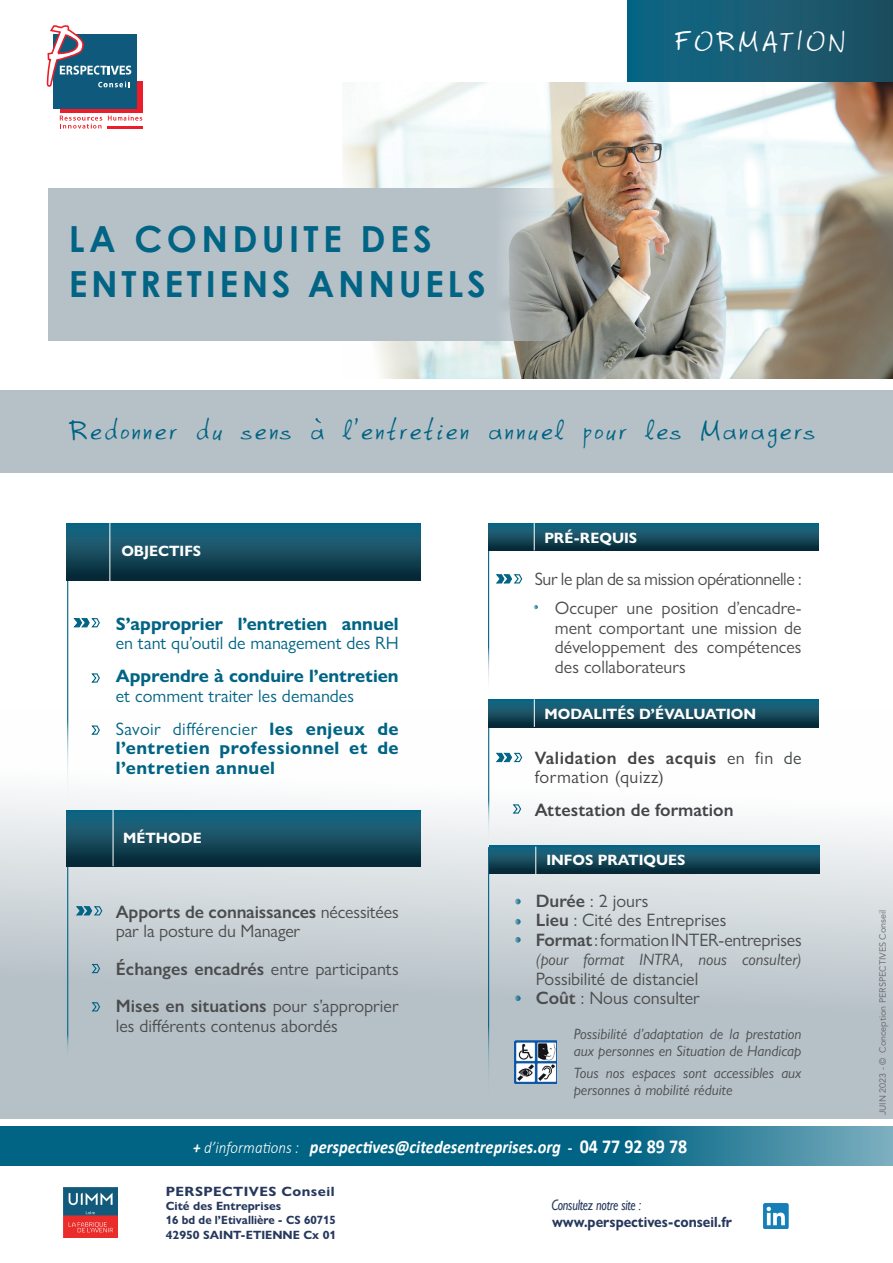
<style>
.page{position:relative;width:893px;height:1263px;background:#fff}
.page>*{position:absolute;margin:0;border:0;box-sizing:border-box;transform-origin:0 0}
.t1{font:700 36px/45px "Century Gothic";letter-spacing:.1em;color:#016484}
.t2{font:21px "Graphe Alpha";letter-spacing:.075em;color:#016484}
.t3{font:21px "Graphe Alpha";letter-spacing:.12em;color:#fff}
.t4{font:italic 700 18.15px "Calibri";color:#fff;scale:.91 1}
.t5{font:18px/19.5px "Gill Sans Nova";color:#4b4c4d}
.t6{font:18px/33px "Gill Sans Nova";color:#016484}
.t7{font:600 18px/37.5px "Gill Sans Nova";color:#4b4c4d}
.t8{font:700 18px "Gill Sans Nova";color:#016484}
.t9{font:700 18px/19.5px "Gill Sans Nova";letter-spacing:.025em;color:#016484}
.t10{font:18px/19.5px "Gill Sans Nova";letter-spacing:.025em;color:#424445}
.t11{font:18px "Gill Sans Nova";letter-spacing:-.025em;color:#4b4c4d}
.t12{font:600 18px "Gill Sans Nova";color:#424445}
.t13{font:italic 16.5px "Gill Sans Nova";color:#4b4c4d}
.t14{font:italic 15px/16.5px "Gill Sans Nova";color:#4b4c4d}
.t15{font:700 15px "Gill Sans Nova";color:#fff}
.t16{font:italic 15px "Gill Sans";letter-spacing:-.02em;color:#26385d;scale:.8 1}
.t17{font:700 14.85px "Gill Sans Nova";color:#26385d;scale:.91 1}
.t18{font:700 13.5px "Gill Sans Nova";letter-spacing:.03em;color:#26385d;scale:1.07 1}
.t19{font:700 12px/14.4px "Gill Sans Nova";color:#26385d}
.t20{font:9px "Avenir LT Std";color:#636366}
.s1{font-weight:700}
.s2{font-weight:600}
.s3{font-weight:400}
.s4{font-size:16.5px}
.s5{font-weight:300;font-size:16.5px}
.s6{font-style:normal;font-size:16.5px}
.s7{font-style:normal;font-size:19.8px}
</style>
<div class="page">
<svg style="left:627px;top:0;width:266px;height:83px;background:#195c74"></svg>
<svg style="left:0;top:727px;width:893px;height:391px;fill:#bec8cd"></svg>
<svg style="left:67px;top:866px;width:276px;height:196px;background:#c0cacf"></svg>
<svg style="left:67px;top:810px;width:354px;height:56px;background:#124b5f"></svg>
<svg style="left:67px;top:580px;width:355px;height:226px"></svg>
<svg style="left:67px;top:523px;width:354px;height:57px;background:#124b5f"></svg>
<div style="left:0;top:390px;width:893px;height:83px;background:#b6c1c7"></div>
<img style="left:342px;top:83px;width:551px;height:295px">
<div style="left:48px;top:188px;width:520px;height:152px;background:#b6c1c7"></div>
<hr style="left:109px;top:520px;width:1px;height:64px;background:#fff">
<hr style="left:113px;top:810px;width:1px;height:56px;background:#fff">
<svg style="left:90px;top:963px;width:11px;height:11px"></svg>
<svg style="left:90px;top:1001px;width:11px;height:11px"></svg>
<svg style="left:90px;top:672px;width:11px;height:11px"></svg>
<div style="left:60px;top:82px;width:82px;height:31px;background:#ee1c28"></div>
<hr style="left:107px;top:126px;width:35px;height:3px;background:#ee1c28">
<div style="left:54px;top:34px;width:83px;height:75px;background:#0f5a7c"></div>
<svg style="left:108px;top:115px;width:34px;height:6px"></svg>
<svg style="left:60px;top:116px;width:42px;height:13px"></svg>
<svg style="left:47px;top:25px;width:84px;height:63px"></svg>
<svg style="left:74px;top:617px;width:27px;height:11px"></svg>
<svg style="left:76px;top:905px;width:27px;height:11px"></svg>
<svg style="left:90px;top:724px;width:11px;height:11px"></svg>
<svg style="left:488px;top:551px;width:49px;height:132px"></svg>
<div style="left:488px;top:523px;width:331px;height:28px;background:linear-gradient(to bottom,#1d6f8c,#0b2c38)"></div>
<svg style="left:534px;top:523px;width:1px;height:27px"></svg>
<svg style="left:488px;top:727px;width:325px;height:119px"></svg>
<svg style="left:488px;top:699px;width:331px;height:28px;background:#114c61"></svg>
<svg style="left:534px;top:699px;width:1px;height:28px"></svg>
<svg style="left:487px;top:846px;width:329px;height:261px;background:#c1cacf"></svg>
<svg style="left:489px;top:845px;width:331px;height:28px;background:#124c61"></svg>
<svg style="left:535px;top:847px;width:1px;height:27px"></svg>
<svg style="left:496px;top:573px;width:27px;height:11px"></svg>
<svg style="left:515px;top:899px;width:6px;height:5px"></svg>
<svg style="left:515px;top:919px;width:6px;height:5px"></svg>
<svg style="left:316px;top:418px;width:5px;height:5px"></svg>
<svg style="left:534px;top:605px;width:4px;height:4px"></svg>
<svg style="left:511px;top:803px;width:11px;height:11px"></svg>
<svg style="left:496px;top:752px;width:27px;height:11px"></svg>
<svg style="left:515px;top:937px;width:6px;height:6px"></svg>
<svg style="left:515px;top:995px;width:6px;height:6px"></svg>
<img style="left:515px;top:1041px;width:41px;height:42px">
<svg style="left:0;top:1127px;width:893px;height:39px;background:#136f8c"></svg>
<img style="left:763px;top:1203px;width:26px;height:25px">
<img style="left:64px;top:1188px;width:54px;height:50px">
<p class="t3" style="left:674px;top:34px;width:173px">FORMATION</p>
<h1 class="t1" style="left:69px;top:215px;width:418px">LA CONDUITE DES<br>ENTRETIENS ANNUELS</h1>
<p class="t2" style="left:69px;top:424px;width:748px">Redonner du sens a l’entretien annuel pour les Managers</p>
<p class="t15" style="left:121px;top:542px;width:81px">OBJECTIFS</p>
<p class="t8" style="left:116px;top:612px;width:284px">S’approprier l’entretien annuel</p>
<p class="t6" style="left:116px;top:626px;width:284px">en tant qu’outil de management des RH</p>
<p class="t8" style="left:116px;top:665px;width:284px">Apprendre à conduire l’entretien</p>
<p class="t6" style="left:116px;top:679px;width:284px">et comment traiter les demandes<br>Savoir différencier <span class="s1">les enjeux de</span></p>
<p class="t9" style="left:116px;top:738px;width:284px">l’entretien professionnel et de l’entretien annuel</p>
<p class="t15" style="left:123px;top:829px;width:80px">MÉTHODE</p>
<p class="t5" style="left:116px;top:902px;width:284px"><span class="s2">Apports de connaissances</span> nécessitées par la posture du Manager</p>
<p class="t7" style="left:116px;top:950px;width:284px">Échanges encadrés <span class="s3">entre participants<br></span>Mises en situations <span class="s3">pour s’approprier</span></p>
<p class="t5" style="left:116px;top:1016px;width:224px">les différents contenus abordés</p>
<p class="t15" style="left:544px;top:528px;width:94px">PRÉ-REQUIS</p>
<p class="t11" style="left:535px;top:568px;width:268px">Sur le plan de sa mission opérationnelle :</p>
<p class="t5" style="left:555px;top:598px;width:248px;text-align:justify">Occuper une position d’encadre&shy;ment comportant une mission de développement des compétences des collaborateurs</p>
<p class="t15" style="left:544px;top:704px;width:213px">MODALITÉS D’ÉVALUATION</p>
<p class="t10" style="left:535px;top:748px;width:268px"><span class="s2">Validation des acquis</span> en fin de formation (quizz)</p>
<p class="t12" style="left:535px;top:799px;width:200px">Attestation de formation</p>
<p class="t15" style="left:546px;top:850px;width:141px">INFOS PRATIQUES</p>
<p class="t5" style="left:536px;top:891px;width:267px"><span class="s2">Durée</span> : 2 jours<br><span class="s2">Lieu</span> : Cité des Entreprises<br><span class="s2">Format</span> : formation INTER-entreprises</p>
<p class="t13" style="left:536px;top:949px;width:267px">(pour format INTRA, nous consulter)</p>
<p class="t5" style="left:536px;top:969px;width:166px">Possibilité de distanciel<br><span class="s2">Coût</span> : Nous consulter</p>
<p class="t14" style="left:574px;top:1025px;width:229px">Possibilité d’adaptation de la prestation aux personnes en Situation de Handicap</p>
<p class="t14" style="left:574px;top:1064px;width:229px">Tous nos espaces sont accessibles aux personnes à mobilité réduite</p>
<p class="t4" style="left:193px;top:1134px;width:544px"><span class="s4">+</span> <span class="s5">d’informations :</span> perspectives@citedesentreprises.org <span class="s6">-</span> <span class="s7">04 77 92 89 78</span></p>
<p class="t18" style="left:166px;top:1182px;width:159px">PERSPECTIVES Conseil</p>
<p class="t19" style="left:166px;top:1198px;width:172px">Cité des Entreprises<br>16 bd de l’Etivallière - CS 60715<br>42950 SAINT-ETIENNE Cx 01</p>
<p class="t16" style="left:551px;top:1196px;width:114px">Consultez notre site :</p>
<p class="t17" style="left:552px;top:1212px;width:199px">www.perspectives-conseil.fr</p>
<p class="t20" style="left:877px;top:1115px;width:207px;rotate:-90deg">JUIN 2023 - © Conception PERSPECTIVES Conseil</p>
</div>
